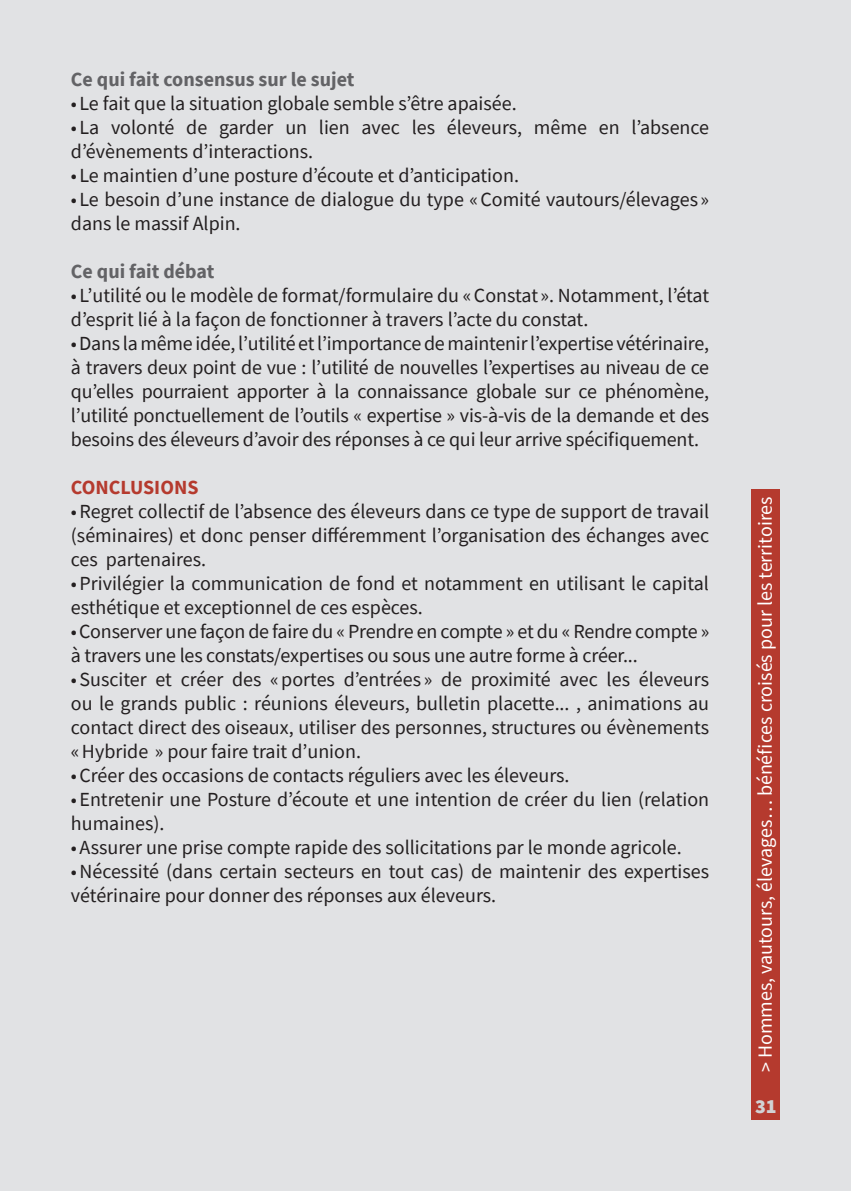
<style>
.page{position:relative;width:851px;height:1191px;background:#fff}
.page>*{position:absolute;margin:0;border:0;box-sizing:border-box;transform-origin:0 0}
.t1{font:20px/24px "Source Sans Pro";color:#231f20}
.t2{font:20px "Source Sans Pro";color:#fff}
.t3{font:700 20px "Source Sans Pro";color:#636366}
.t4{font:700 20px "Source Sans Pro";color:#b53a2e}
.t5{font:900 20px "Source Sans Pro";color:#d1d2d4}
</style>
<div class="page">
<div style="left:0;top:0;width:850px;height:1191px;background:#e1e2e4"></div>
<div style="left:751px;top:489px;width:29px;height:631px;background:#b53a2e"></div>
<p class="t3" style="left:71px;top:66px;width:285px">Ce qui fait consensus sur le sujet</p>
<p class="t1" style="left:71px;top:91px;width:447px">• Le fait que la situation globale semble s’être apaisée.</p>
<p class="t1" style="left:71px;top:115px;width:639px">• La volonté de garder un lien avec les éleveurs, même en l’absence d’évènements d’interactions.</p>
<p class="t1" style="left:71px;top:163px;width:449px">• Le maintien d’une posture d’écoute et d’anticipation.</p>
<p class="t1" style="left:71px;top:187px;width:639px">• Le besoin d’une instance de dialogue du type «Comité vautours/élevages » dans le massif Alpin.</p>
<p class="t3" style="left:71px;top:258px;width:145px">Ce qui fait débat</p>
<p class="t1" style="left:71px;top:283px;width:639px">• L’utilité ou le modèle de format/formulaire du «Constat ». Notamment, l’état d’esprit lié à la façon de fonctionner à travers l’acte du constat.</p>
<p class="t1" style="left:71px;top:331px;width:639px;text-align:justify">•Dans la même idée, l’utilité et l’importance de maintenir l’expertise vétérinaire, à travers deux point de vue : l’utilité de nouvelles l’expertises au niveau de ce qu’elles pourraient apporter à la connaissance globale sur ce phénomène, l’utilité ponctuellement de l’outils « expertise » vis-à-vis de la demande et des besoins des éleveurs d’avoir des réponses à ce qui leur arrive spécifiquement.</p>
<p class="t4" style="left:71px;top:474px;width:129px">CONCLUSIONS</p>
<p class="t1" style="left:71px;top:499px;width:639px;text-align:justify">•Regret collectif de l’absence des éleveurs dans ce type de support de travail (séminaires) et donc penser différemment l’organisation des échanges avec ces partenaires.</p>
<p class="t1" style="left:71px;top:571px;width:639px">•Privilégier la communication de fond et notamment en utilisant le capital esthétique et exceptionnel de ces espèces.</p>
<p class="t1" style="left:71px;top:619px;width:639px">•Conserver une façon de faire du « Prendre en compte » et du « Rendre compte » à travers une les constats/expertises ou sous une autre forme à créer...</p>
<p class="t1" style="left:71px;top:667px;width:639px;text-align:justify">•Susciter et créer des «portes d’entrées » de proximité avec les éleveurs ou le grands public : réunions éleveurs, bulletin placette... , animations au contact direct des oiseaux, utiliser des personnes, structures ou évènements «Hybride » pour faire trait d’union.</p>
<p class="t1" style="left:71px;top:763px;width:500px">•Créer des occasions de contacts réguliers avec les éleveurs.</p>
<p class="t1" style="left:71px;top:787px;width:639px">•Entretenir une Posture d’écoute et une intention de créer du lien (relation humaines).</p>
<p class="t1" style="left:71px;top:835px;width:612px">•Assurer une prise compte rapide des sollicitations par le monde agricole.</p>
<p class="t1" style="left:71px;top:859px;width:639px">•Nécessité (dans certain secteurs en tout cas) de maintenir des expertises vétérinaire pour donner des réponses aux éleveurs.</p>
<p class="t2" style="left:752px;top:1072px;width:577px;rotate:-90deg">&gt; Hommes, vautours, élevages… bénéfices croisés pour les territoires</p>
<p class="t5" style="left:755px;top:1093px;width:23px">31</p>
</div>
